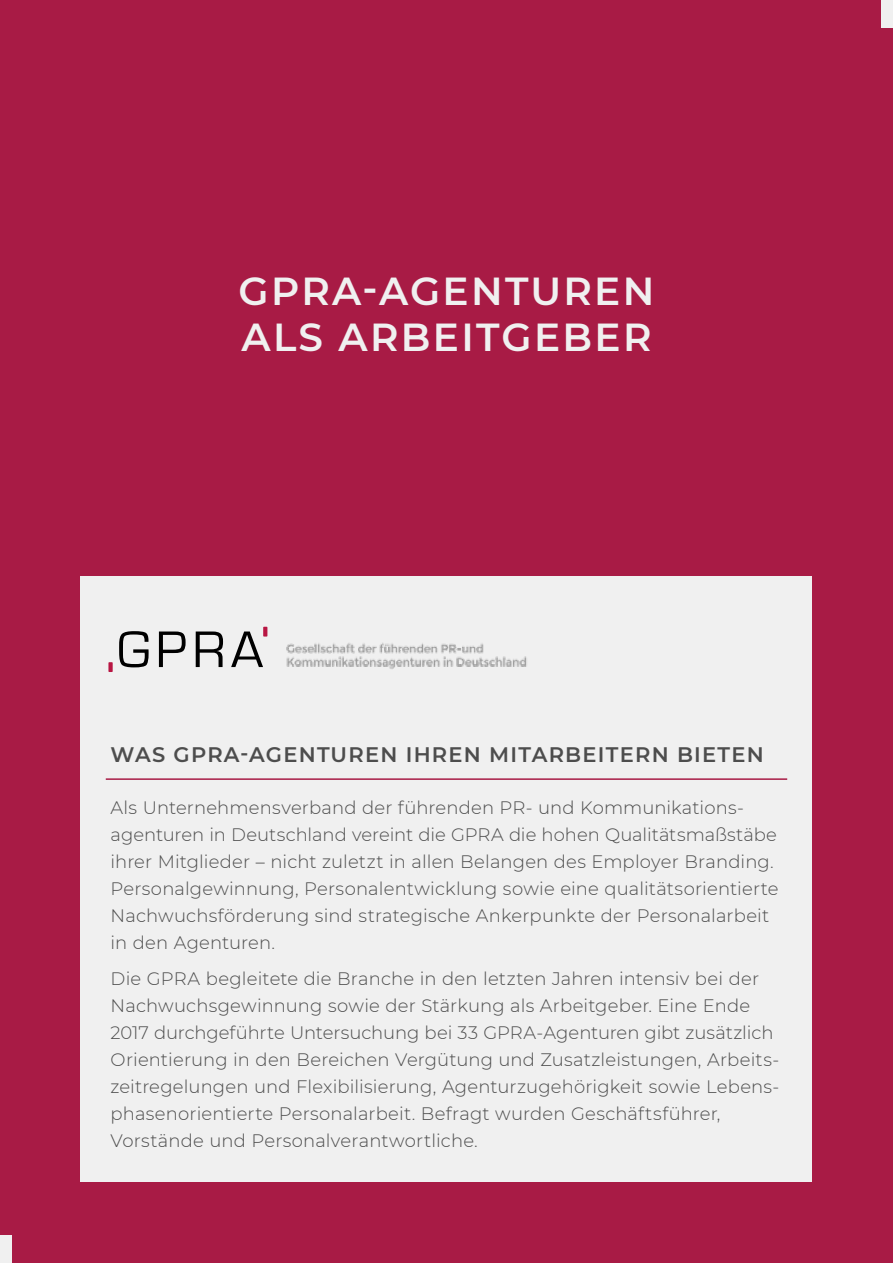
<style>
.page{position:relative;width:893px;height:1263px;background:#a81b45}
.page>*{position:absolute;margin:0;border:0;box-sizing:border-box;transform-origin:0 0}
.t1{font:600 39px/46.8px "Montserrat";letter-spacing:.06em;color:#f0f0f0}
.t2{font:600 21px "Montserrat";letter-spacing:.06em;color:#4d4d4d}
.t3{font:300 18px/27px "Montserrat";letter-spacing:.01em;color:#4d4d4d}
</style>
<div class="page">
<div style="left:882px;top:0;width:11px;height:28px;background:#f0f0f0"></div>
<div style="left:0;top:1235px;width:11px;height:28px;background:#f0f0f0"></div>
<div style="left:81px;top:576px;width:731px;height:605px;background:#f0f0f0"></div>
<hr style="left:106px;top:778px;width:681px;height:2px;background:#a81b45">
<img style="left:286px;top:643px;width:241px;height:26px">
<svg style="left:119px;top:627px;width:148px;height:40px"></svg>
<div style="left:108px;top:662px;width:5px;height:10px;background:#b81643"></div>
<h1 class="t1" style="left:239px;top:266px;width:417px">GPRA-AGENTUREN<br>ALS ARBEITGEBER</h1>
<p class="t2" style="left:111px;top:740px;width:655px">WAS GPRA-AGENTUREN IHREN MITARBEITERN BIETEN</p>
<p class="t3" style="left:111px;top:794px;width:670px">Als Unternehmensverband der führenden PR- und Kommunikations&shy;agenturen in Deutschland vereint die GPRA die hohen Qualitätsmaßstäbe ihrer Mitglieder – nicht zuletzt in allen Belangen des Employer Branding.<br>Personalgewinnung, Personalentwicklung sowie eine qualitätsorientierte Nachwuchsförderung sind strategische Ankerpunkte der Personalarbeit in den Agenturen.</p>
<p class="t3" style="left:111px;top:964px;width:670px">Die GPRA begleitete die Branche in den letzten Jahren intensiv bei der Nachwuchsgewinnung sowie der Stärkung als Arbeitgeber. Eine Ende 2017 durchgeführte Untersuchung bei 33 GPRA-Agenturen gibt zusätzlich Orientierung in den Bereichen Vergütung und Zusatzleistungen, Arbeits&shy;zeitregelungen und Flexibilisierung, Agenturzugehörigkeit sowie Lebens&shy;phasenorientierte Personalarbeit. Befragt wurden Geschäftsführer, Vorstände und Personalverantwortliche.</p>
</div>
